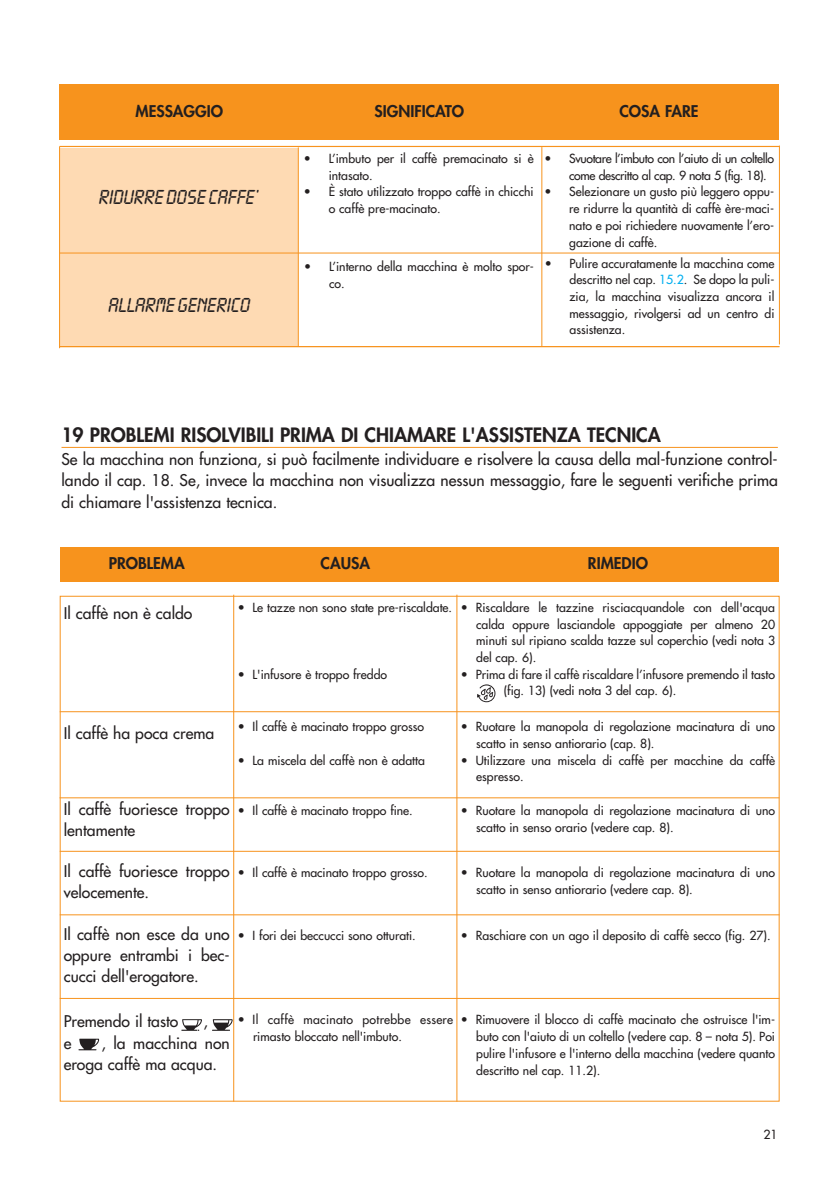
<style>
.page{position:relative;width:839px;height:1186px;background:#fff}
.page>*{position:absolute;margin:0;border:0;box-sizing:border-box;transform-origin:0 0}
.t1{font:21px "Lcd Plain";color:#231f20}
.t2{font:800 19.25px "Futura";color:#231f20}
.t3{font:15.75px/21.5px "Futura";color:#231f20}
.t4{font:800 15.75px "Futura";color:#231f20}
.t5{font:12.25px/16.6px "Futura";color:#231f20}
.t6{font:12.25px/16.6px "Futura";letter-spacing:-.03em;color:#231f20}
.t7{font:12.25px/16.6px "Futura";letter-spacing:.025em;color:#231f20}
.s1{color:#00aeef}
</style>
<div class="page">
<div style="left:60px;top:84px;width:239px;height:56px;background:#f7931d"></div>
<div style="left:299px;top:84px;width:240px;height:56px;background:#f7931d"></div>
<div style="left:539px;top:84px;width:239px;height:56px;background:#f7931d"></div>
<div style="left:60px;top:148px;width:238px;height:198px;background:#fedab3"></div>
<hr style="left:60px;top:253px;width:719px;height:1px;background:#f7931d">
<hr style="left:60px;top:346px;width:719px;height:1px;background:#f7931d">
<hr style="left:298px;top:147px;width:1px;height:200px;background:#f7931d">
<hr style="left:59px;top:147px;width:1px;height:201px;background:#f7931d">
<hr style="left:541px;top:147px;width:1px;height:200px;background:#f7931d">
<svg style="left:59px;top:446px;width:720px;height:656px"></svg>
<div style="left:60px;top:547px;width:174px;height:34px;background:#f7931d"></div>
<div style="left:234px;top:547px;width:223px;height:34px;background:#f7931d"></div>
<div style="left:457px;top:547px;width:321px;height:34px;background:#f7931d"></div>
<svg style="left:477px;top:684px;width:18px;height:18px"></svg>
<svg style="left:181px;top:1019px;width:21px;height:11px"></svg>
<svg style="left:212px;top:1019px;width:20px;height:11px"></svg>
<svg style="left:78px;top:1038px;width:21px;height:12px"></svg>
<hr style="left:233px;top:594px;width:1px;height:507px;background:#f7931d">
<hr style="left:456px;top:594px;width:1px;height:507px;background:#f7931d">
<hr style="left:60px;top:711px;width:719px;height:1px;background:#f7931d">
<hr style="left:60px;top:797px;width:719px;height:1px;background:#f7931d">
<hr style="left:60px;top:851px;width:719px;height:1px;background:#f7931d">
<hr style="left:60px;top:914px;width:719px;height:1px;background:#f7931d">
<hr style="left:60px;top:998px;width:719px;height:1px;background:#f7931d">
<hr style="left:778px;top:146px;width:1px;height:198px;background:#f7931d">
<hr style="left:60px;top:146px;width:719px;height:1px;background:#f7931d">
<p class="t4" style="left:135px;top:104px;width:89px">MESSAGGIO</p>
<p class="t4" style="left:374px;top:104px;width:91px">SIGNIFICATO</p>
<p class="t4" style="left:619px;top:104px;width:81px">COSA FARE</p>
<h1 class="t1" style="left:99px;top:184px;width:161px">RIDURRE DOSE CAFFE’</h1>
<h1 class="t1" style="left:108px;top:293px;width:143px">ALLARME GENERICO</h1>
<p class="t5" style="left:328px;top:151px;width:206px;text-indent:-25px">• L’imbuto per il caffè premacinato si è intasato.</p>
<p class="t5" style="left:328px;top:184px;width:206px;text-indent:-25px">• È stato utilizzato troppo caffè in chicchi o caffè pre-macinato.</p>
<p class="t6" style="left:569px;top:151px;width:206px;text-indent:-25px">• Svuotare l’imbuto con l’aiuto di un coltello come descritto al cap. 9 nota 5 (fig. 18).</p>
<p class="t5" style="left:569px;top:184px;width:206px;text-align:justify;text-indent:-25px">• Selezionare un gusto più leggero oppu&shy;re ridurre la quantità di caffè ère-maci&shy;nato e poi richiedere nuovamente l’ero&shy;gazione di caffè.</p>
<p class="t5" style="left:329px;top:259px;width:206px;text-indent:-25px">• L’interno della macchina è molto spor&shy;co.</p>
<p class="t5" style="left:569px;top:256px;width:206px;text-align:justify;text-indent:-25px">• Pulire accuratamente la macchina come descritto nel cap. <span class="s1">15.2</span>. Se dopo la puli&shy;zia, la macchina visualizza ancora il messaggio, rivolgersi ad un centro di assistenza.</p>
<h2 class="t2" style="left:61px;top:425px;width:600px">19 PROBLEMI RISOLVIBILI PRIMA DI CHIAMARE L'ASSISTENZA TECNICA</h2>
<p class="t3" style="left:61px;top:449px;width:717px;text-align:justify">Se la macchina non funziona, si può facilmente individuare e risolvere la causa della mal-funzione control&shy;lando il cap. 18. Se, invece la macchina non visualizza nessun messaggio, fare le seguenti verifiche prima di chiamare l'assistenza tecnica.</p>
<p class="t4" style="left:109px;top:555px;width:77px">PROBLEMA</p>
<p class="t4" style="left:320px;top:555px;width:51px">CAUSA</p>
<p class="t4" style="left:587px;top:555px;width:62px">RIMEDIO</p>
<p class="t3" style="left:64px;top:604px;width:130px">Il caffè non è caldo</p>
<p class="t5" style="left:238px;top:600px;width:216px">• Le tazze non sono state pre-riscaldate.</p>
<p class="t5" style="left:476px;top:600px;width:300px;text-align:justify;text-indent:-15px">• Riscaldare le tazzine risciacquandole con dell'acqua calda oppure lasciandole appoggiate per almeno 20 minuti sul ripiano scalda tazze sul coperchio (vedi nota 3 del cap. 6).</p>
<p class="t5" style="left:503px;top:666px;width:273px;text-indent:-43px">• Prima di fare il caffè riscaldare l’infusore premendo il tasto (fig. 13) (vedi nota 3 del cap. 6).</p>
<p class="t5" style="left:238px;top:666px;width:151px">• L'infusore è troppo freddo</p>
<p class="t3" style="left:64px;top:723px;width:152px">Il caffè ha poca crema</p>
<p class="t5" style="left:238px;top:719px;width:188px">• Il caffè è macinato troppo grosso</p>
<p class="t5" style="left:238px;top:752px;width:189px">• La miscela del caffè non è adatta</p>
<p class="t5" style="left:476px;top:719px;width:300px;text-indent:-15px">• Ruotare la manopola di regolazione macinatura di uno scatto in senso antiorario (cap. 8).</p>
<p class="t5" style="left:476px;top:752px;width:300px;text-indent:-15px">• Utilizzare una miscela di caffè per macchine da caffè espresso.</p>
<p class="t3" style="left:64px;top:799px;width:167px">Il caffè fuoriesce troppo lentamente</p>
<p class="t5" style="left:238px;top:803px;width:177px">• Il caffè è macinato troppo fine.</p>
<p class="t5" style="left:476px;top:803px;width:300px;text-indent:-15px">• Ruotare la manopola di regolazione macinatura di uno scatto in senso orario (vedere cap. 8).</p>
<p class="t3" style="left:64px;top:861px;width:167px">Il caffè fuoriesce troppo velocemente.</p>
<p class="t5" style="left:238px;top:865px;width:191px">• Il caffè è macinato troppo grosso.</p>
<p class="t5" style="left:476px;top:865px;width:300px;text-indent:-15px">• Ruotare la manopola di regolazione macinatura di uno scatto in senso antiorario (vedere cap. 8).</p>
<p class="t3" style="left:64px;top:924px;width:167px;text-align:justify">Il caffè non esce da uno oppure entrambi i bec&shy;cucci dell'erogatore.</p>
<p class="t5" style="left:238px;top:928px;width:180px">• I fori dei beccucci sono otturati.</p>
<p class="t5" style="left:461px;top:928px;width:311px">• Raschiare con un ago il deposito di caffè secco (fig. 27).</p>
<p class="t3" style="left:64px;top:1012px;width:116px">Premendo il tasto</p>
<p class="t3" style="left:203px;top:1012px;width:6px">,</p>
<p class="t3" style="left:64px;top:1033px;width:9px">e</p>
<p class="t7" style="left:253px;top:1012px;width:201px;text-indent:-15px">• Il caffè macinato potrebbe essere rimasto bloccato nell'imbuto.</p>
<p class="t5" style="left:476px;top:1012px;width:300px;text-align:justify;text-indent:-15px">• Rimuovere il blocco di caffè macinato che ostruisce l'im&shy;buto con l'aiuto di un coltello (vedere cap. 8 – nota 5). Poi pulire l'infusore e l'interno della macchina (vedere quanto descritto nel cap. 11.2).</p>
<p class="t3" style="left:64px;top:1033px;width:167px;text-indent:38px">, la macchina non eroga caffè ma acqua.</p>
<p class="t5" style="left:763px;top:1126px;width:16px">21</p>
</div>
